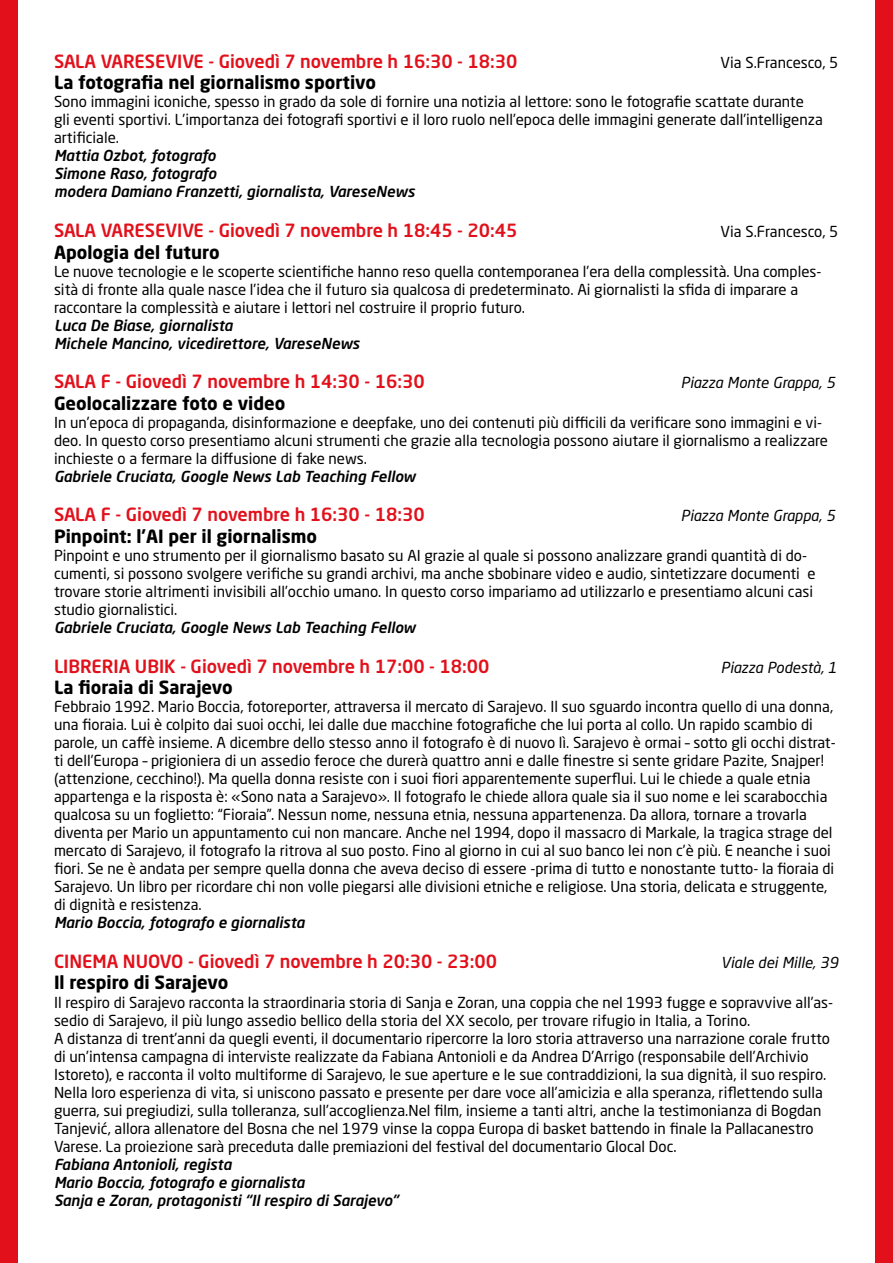
<style>
.page{position:relative;width:893px;height:1263px;background:#fff}
.page>*{position:absolute;margin:0;border:0;box-sizing:border-box;transform-origin:0 0}
.t1{font:500 18px "Neo Sans Pro";color:#e2101a}
.t2{font:700 18px "Neo Sans Pro";color:#000}
.t3{font:15px/18px "Neo Sans Pro";color:#000}
.t4{font:italic 500 15px/18px "Neo Sans Pro";color:#000}
.t5{font:italic 15px "Neo Sans Pro";color:#000}
</style>
<div class="page">
<div style="left:0;top:0;width:17px;height:1263px;background:#e2101a"></div>
<div style="left:876px;top:0;width:17px;height:1263px;background:#e2101a"></div>
<p class="t1" style="left:54px;top:50px;width:465px">SALA VARESEVIVE - Giovedì 7 novembre h 16:30 - 18:30</p>
<p class="t3" style="left:721px;top:53px;width:119px">Via S.Francesco, 5</p>
<p class="t2" style="left:54px;top:71px;width:323px">La fotografia nel giornalismo sportivo</p>
<p class="t3" style="left:54px;top:93px;width:770px">Sono immagini iconiche, spesso in grado da sole di fornire una notizia al lettore: sono le fotografie scattate durante gli eventi sportivi. L’importanza dei fotografi sportivi e il loro ruolo nell’epoca delle immagini generate dall’intelligenza artificiale.</p>
<p class="t4" style="left:54px;top:146px;width:362px">Mattia Ozbot, fotografo<br>Simone Raso, fotografo<br>modera Damiano Franzetti, giornalista, VareseNews</p>
<p class="t1" style="left:54px;top:219px;width:465px">SALA VARESEVIVE - Giovedì 7 novembre h 18:45 - 20:45</p>
<p class="t3" style="left:721px;top:222px;width:119px">Via S.Francesco, 5</p>
<p class="t2" style="left:54px;top:240px;width:167px">Apologia del futuro</p>
<p class="t3" style="left:54px;top:262px;width:769px">Le nuove tecnologie e le scoperte scientifiche hanno reso quella contemporanea l’era della complessità. Una comples&shy;sità di fronte alla quale nasce l’idea che il futuro sia qualcosa di predeterminato. Ai giornalisti la sfida di imparare a raccontare la complessità e aiutare i lettori nel costruire il proprio futuro.</p>
<p class="t4" style="left:54px;top:316px;width:307px">Luca De Biase, giornalista<br>Michele Mancino, vicedirettore, VareseNews</p>
<p class="t1" style="left:54px;top:370px;width:372px">SALA F - Giovedì 7 novembre h 14:30 - 16:30</p>
<p class="t5" style="left:681px;top:373px;width:156px">Piazza Monte Grappa, 5</p>
<p class="t2" style="left:54px;top:392px;width:233px">Geolocalizzare foto e video</p>
<p class="t3" style="left:54px;top:413px;width:776px">In un’epoca di propaganda, disinformazione e deepfake, uno dei contenuti più difficili da verificare sono immagini e vi&shy;deo. In questo corso presentiamo alcuni strumenti che grazie alla tecnologia possono aiutare il giornalismo a realizzare inchieste o a fermare la diffusione di fake news.</p>
<p class="t4" style="left:54px;top:467px;width:363px">Gabriele Cruciata, Google News Lab Teaching Fellow</p>
<p class="t1" style="left:54px;top:503px;width:372px">SALA F - Giovedì 7 novembre h 16:30 - 18:30</p>
<p class="t5" style="left:681px;top:507px;width:156px">Piazza Monte Grappa, 5</p>
<p class="t2" style="left:54px;top:525px;width:265px">Pinpoint: l’AI per il giornalismo</p>
<p class="t3" style="left:54px;top:546px;width:763px">Pinpoint e uno strumento per il giornalismo basato su AI grazie al quale si possono analizzare grandi quantità di do&shy;cumenti, si possono svolgere verifiche su grandi archivi, ma anche sbobinare video e audio, sintetizzare documenti e trovare storie altrimenti invisibili all’occhio umano. In questo corso impariamo ad utilizzarlo e presentiamo alcuni casi studio giornalistici.</p>
<p class="t4" style="left:54px;top:618px;width:363px">Gabriele Cruciata, Google News Lab Teaching Fellow</p>
<p class="t1" style="left:54px;top:655px;width:437px">LIBRERIA UBIK - Giovedì 7 novembre h 17:00 - 18:00</p>
<p class="t5" style="left:721px;top:658px;width:118px">Piazza Podestà, 1</p>
<p class="t2" style="left:54px;top:676px;width:180px">La fioraia di Sarajevo</p>
<p class="t3" style="left:54px;top:697px;width:783px">Febbraio 1992. Mario Boccia, fotoreporter, attraversa il mercato di Sarajevo. Il suo sguardo incontra quello di una donna, una fioraia. Lui è colpito dai suoi occhi, lei dalle due macchine fotografiche che lui porta al collo. Un rapido scambio di parole, un caffè insieme. A dicembre dello stesso anno il fotografo è di nuovo lì. Sarajevo è ormai – sotto gli occhi distrat&shy;ti dell’Europa – prigioniera di un assedio feroce che durerà quattro anni e dalle finestre si sente gridare Pazite, Snajper! (attenzione, cecchino!). Ma quella donna resiste con i suoi fiori apparentemente superflui. Lui le chiede a quale etnia appartenga e la risposta è: «Sono nata a Sarajevo». Il fotografo le chiede allora quale sia il suo nome e lei scarabocchia qualcosa su un foglietto: “Fioraia”. Nessun nome, nessuna etnia, nessuna appartenenza. Da allora, tornare a trovarla diventa per Mario un appuntamento cui non mancare. Anche nel 1994, dopo il massacro di Markale, la tragica strage del mercato di Sarajevo, il fotografo la ritrova al suo posto. Fino al giorno in cui al suo banco lei non c’è più. E neanche i suoi fiori. Se ne è andata per sempre quella donna che aveva deciso di essere -prima di tutto e nonostante tutto- la fioraia di Sarajevo. Un libro per ricordare chi non volle piegarsi alle divisioni etniche e religiose. Una storia, delicata e struggente, di dignità e resistenza.</p>
<p class="t4" style="left:54px;top:913px;width:252px">Mario Boccia, fotografo e giornalista</p>
<p class="t1" style="left:54px;top:950px;width:445px">CINEMA NUOVO - Giovedì 7 novembre h 20:30 - 23:00</p>
<p class="t5" style="left:721px;top:953px;width:119px">Viale dei Mille, 39</p>
<p class="t2" style="left:54px;top:971px;width:176px">Il respiro di Sarajevo</p>
<p class="t3" style="left:54px;top:993px;width:781px">Il respiro di Sarajevo racconta la straordinaria storia di Sanja e Zoran, una coppia che nel 1993 fugge e sopravvive all’as&shy;sedio di Sarajevo, il più lungo assedio bellico della storia del XX secolo, per trovare rifugio in Italia, a Torino.<br>A distanza di trent’anni da quegli eventi, il documentario ripercorre la loro storia attraverso una narrazione corale frutto di un’intensa campagna di interviste realizzate da Fabiana Antonioli e da Andrea D’Arrigo (responsabile dell’Archivio Istoreto), e racconta il volto multiforme di Sarajevo, le sue aperture e le sue contraddizioni, la sua dignità, il suo respiro.<br>Nella loro esperienza di vita, si uniscono passato e presente per dare voce all’amicizia e alla speranza, riflettendo sulla guerra, sui pregiudizi, sulla tolleranza, sull’accoglienza.Nel film, insieme a tanti altri, anche la testimonianza di Bogdan Tanjević, allora allenatore del Bosna che nel 1979 vinse la coppa Europa di basket battendo in finale la Pallacanestro Varese. La proiezione sarà preceduta dalle premiazioni del festival del documentario Glocal Doc.</p>
<p class="t4" style="left:54px;top:1154px;width:346px">Fabiana Antonioli, regista<br>Mario Boccia, fotografo e giornalista<br>Sanja e Zoran, protagonisti “Il respiro di Sarajevo”</p>
</div>
